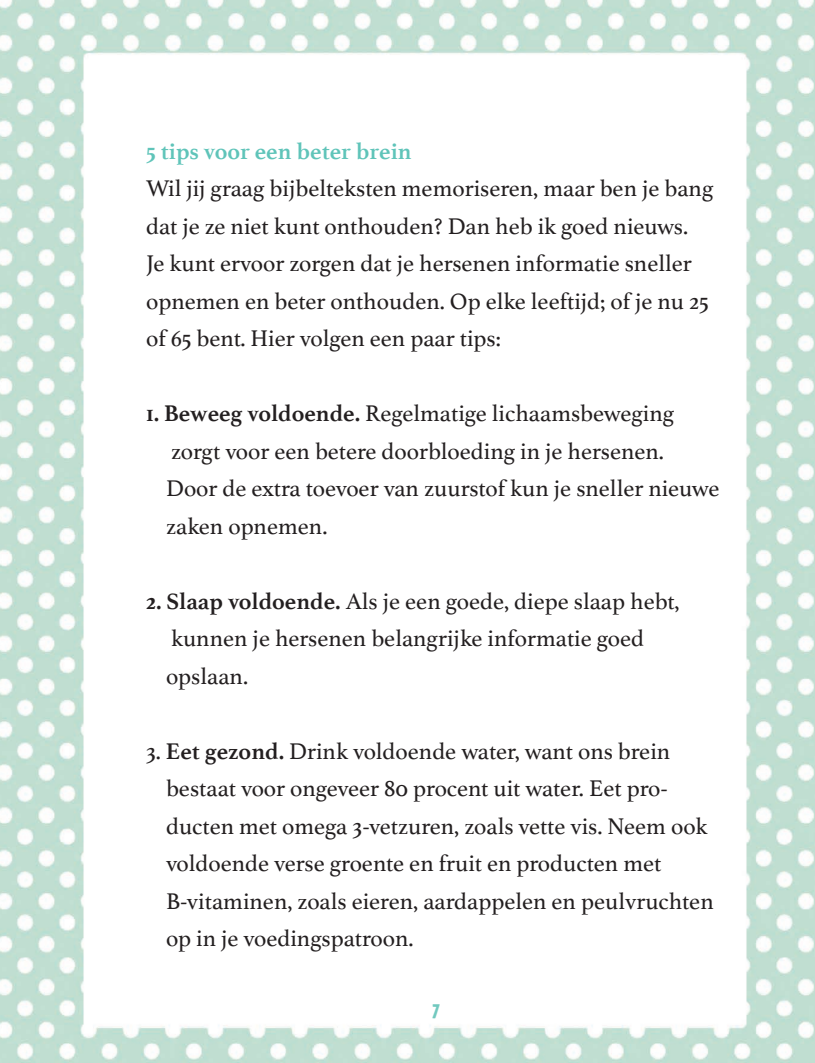
<style>
.page{position:relative;width:815px;height:1063px;background:#fff}
.page>*{position:absolute;margin:0;border:0;box-sizing:border-box;transform-origin:0 0}
.t1{font:27.5px "Anonim Round";color:#72c9bf}
.t2{font:23.75px/37.5px "Athelas";color:#231f20}
.t3{font:700 23.75px "Athelas";color:#5fc4b9}
.s1{font-weight:700}
</style>
<div class="page">
<img style="left:0;top:0;width:815px;height:1063px">
<p class="t3" style="left:146px;top:131px;width:267px">5 tips voor een beter brein</p>
<p class="t2" style="left:146px;top:169px;width:569px">Wil jij graag bijbelteksten memoriseren, maar ben je bang dat je ze niet kunt onthouden? Dan heb ik goed nieuws.<br>Je kunt ervoor zorgen dat je hersenen informatie sneller opnemen en beter onthouden. Op elke leeftijd; of je nu 25 of 65 bent. Hier volgen een paar tips:</p>
<p class="t2" style="left:166px;top:394px;width:555px;text-indent:-20px"><span class="s1">1. Beweeg voldoende.</span> Regelmatige lichaamsbeweging zorgt voor een betere doorbloeding in je hersenen.<br>Door de extra toevoer van zuurstof kun je sneller nieuwe zaken opnemen.</p>
<p class="t2" style="left:166px;top:581px;width:515px;text-indent:-20px"><span class="s1">2. Slaap voldoende.</span> Als je een goede, diepe slaap hebt, kunnen je hersenen belangrijke informatie goed opslaan.</p>
<p class="t2" style="left:166px;top:731px;width:549px;text-indent:-20px">3. <span class="s1">Eet gezond.</span> Drink voldoende water, want ons brein bestaat voor ongeveer 80 procent uit water. Eet pro&shy;ducten met omega 3-vetzuren, zoals vette vis. Neem ook voldoende verse groente en fruit en producten met B-vitaminen, zoals eieren, aardappelen en peulvruchten op in je voedingspatroon.</p>
<p class="t1" style="left:432px;top:998px;width:10px">7</p>
</div>
